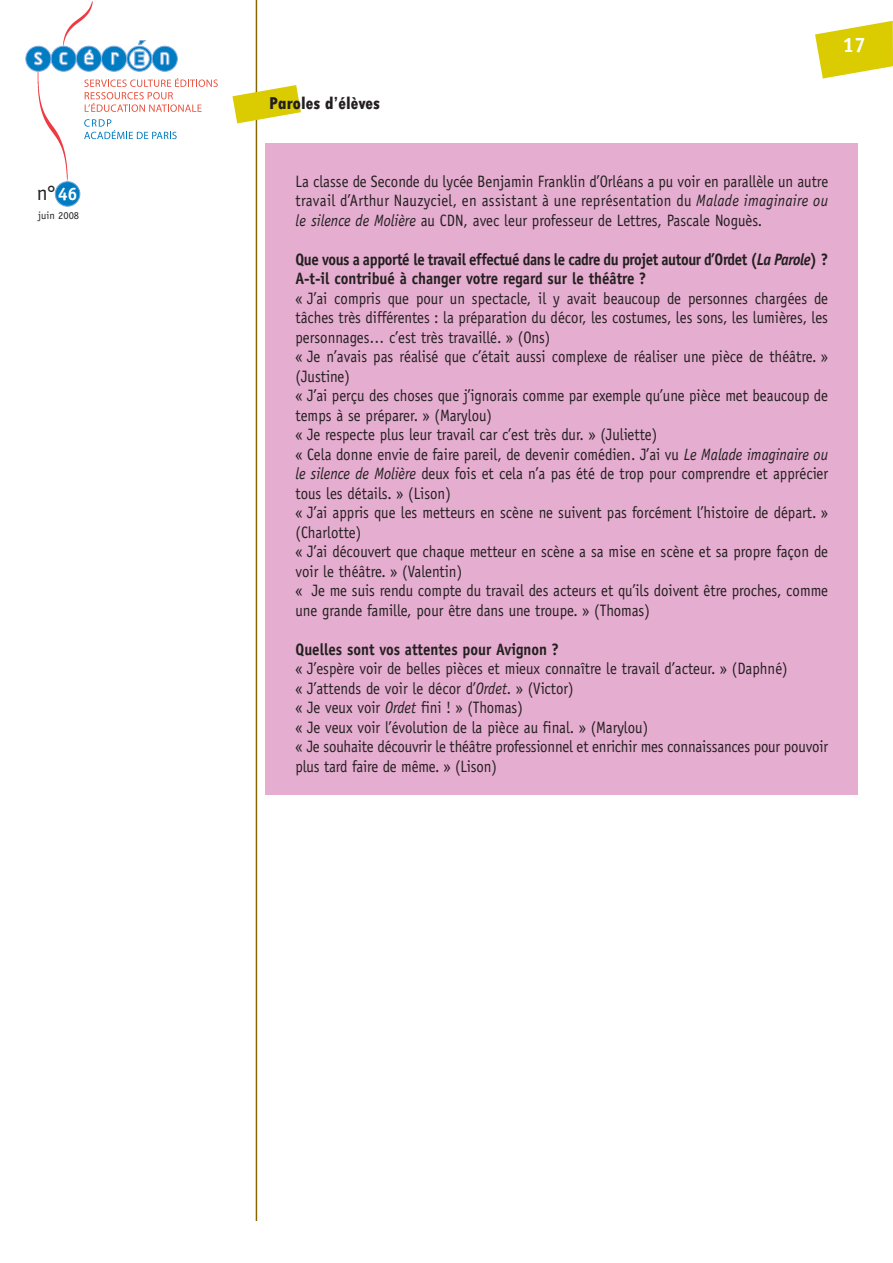
<style>
.page{position:relative;width:893px;height:1263px;background:#fff}
.page>*{position:absolute;margin:0;border:0;box-sizing:border-box;transform-origin:0 0}
.t1{font:21px "Officina Sans";color:#231f20}
.t2{font:700 21px "Officina Sans";color:#fff}
.t3{font:800 condensed 18px "Tw Cen";color:#231f20}
.t4{font:16.5px/19.5px "Officina Sans";color:#231f20;scale:.9 1}
.t5{font:700 16.5px/19.5px "Officina Sans";letter-spacing:-.02em;color:#231f20;scale:.9 1}
.t6{font:700 16.5px "Officina Sans";color:#231f20;scale:.9 1}
.t7{font:10.5px "Officina Sans";color:#231f20}
.s1{font-weight:700;font-size:18px;color:#fff}
.s2{font-style:italic}
</style>
<div class="page">
<img style="left:63px;top:1px;width:30px;height:39px">
<img style="left:37px;top:72px;width:40px;height:113px">
<img style="left:237px;top:0;width:29px;height:1220px">
<svg style="left:84px;top:78px;width:134px;height:34px"></svg>
<svg style="left:84px;top:119px;width:93px;height:20px"></svg>
<svg style="left:26px;top:40px;width:152px;height:32px"></svg>
<div style="left:55px;top:182px;width:25px;height:24px;background:#007cc2;border-radius:50%"></div>
<div style="left:55px;top:181px;width:25px;height:26px;border:1px solid #70a3d6;border-radius:50%"></div>
<svg style="left:815px;top:21px;width:78px;height:58px"></svg>
<div style="left:266px;top:143px;width:592px;height:652px;background:#e5adcf"></div>
<svg style="left:232px;top:85px;width:69px;height:38px"></svg>
<p class="t1" style="left:37px;top:181px;width:42px">n°<span class="s1">46</span></p>
<p class="t7" style="left:38px;top:209px;width:42px">juin 2008</p>
<p class="t3" style="left:269px;top:93px;width:112px">Paroles d’élèves</p>
<p class="t2" style="left:843px;top:32px;width:25px">17</p>
<p class="t4" style="left:296px;top:171px;width:593px;text-align:justify">La classe de Seconde du lycée Benjamin Franklin d’Orléans a pu voir en parallèle un autre travail d’Arthur Nauzyciel, en assistant à une représentation du <span class="s2">Malade imaginaire ou le silence de Molière</span> au CDN, avec leur professeur de Lettres, Pascale Noguès.</p>
<p class="t5" style="left:296px;top:249px;width:593px">Que vous a apporté le travail effectué dans le cadre du projet autour d’Ordet (<span class="s2">La Parole</span>) ?<br>A-t-il contribué à changer votre regard sur le théâtre ?</p>
<p class="t4" style="left:296px;top:288px;width:593px">« J’ai compris que pour un spectacle, il y avait beaucoup de personnes chargées de tâches très différentes : la préparation du décor, les costumes, les sons, les lumières, les personnages… c’est très travaillé. » (Ons)<br>« Je n’avais pas réalisé que c’était aussi complexe de réaliser une pièce de théâtre. » (Justine)<br>« J’ai perçu des choses que j’ignorais comme par exemple qu’une pièce met beaucoup de temps à se préparer. » (Marylou)<br>« Je respecte plus leur travail car c’est très dur. » (Juliette)<br>« Cela donne envie de faire pareil, de devenir comédien. J’ai vu <span class="s2">Le Malade imaginaire ou le silence de Molière</span> deux fois et cela n’a pas été de trop pour comprendre et apprécier tous les détails. » (Lison)<br>« J’ai appris que les metteurs en scène ne suivent pas forcément l’histoire de départ. » (Charlotte)<br>« J’ai découvert que chaque metteur en scène a sa mise en scène et sa propre façon de voir le théâtre. » (Valentin)<br>« Je me suis rendu compte du travail des acteurs et qu’ils doivent être proches, comme une grande famille, pour être dans une troupe. » (Thomas)</p>
<p class="t6" style="left:296px;top:639px;width:294px">Quelles sont vos attentes pour Avignon ?</p>
<p class="t4" style="left:296px;top:659px;width:593px">« J’espère voir de belles pièces et mieux connaître le travail d’acteur. » (Daphné)<br>« J’attends de voir le décor d’<span class="s2">Ordet</span>. » (Victor)<br>« Je veux voir <span class="s2">Ordet</span> fini ! » (Thomas)<br>« Je veux voir l’évolution de la pièce au final. » (Marylou)<br>« Je souhaite découvrir le théâtre professionnel et enrichir mes connaissances pour pouvoir plus tard faire de même. » (Lison)</p>
</div>
